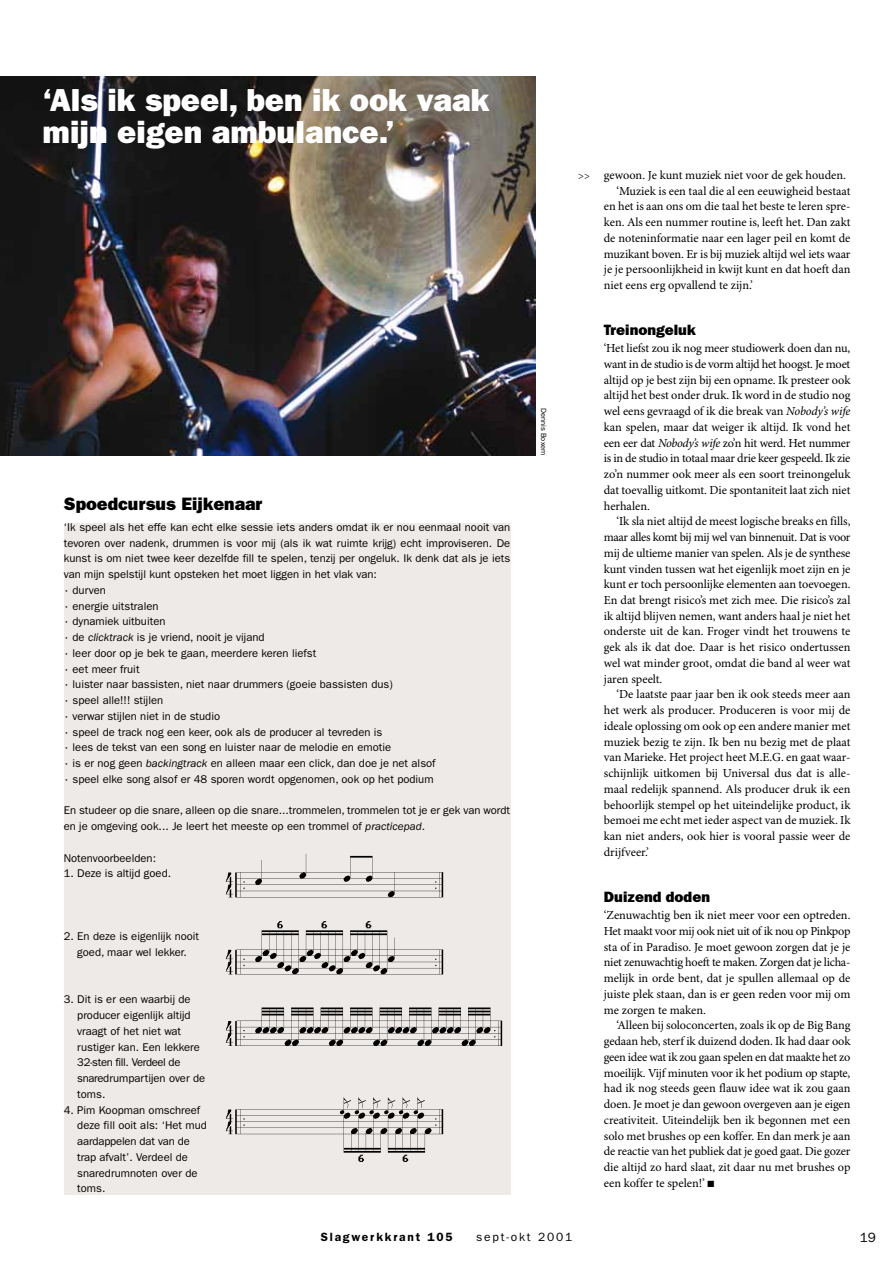
<style>
.page{position:relative;width:893px;height:1263px;background:#fff}
.page>*{position:absolute;margin:0;border:0;box-sizing:border-box;transform-origin:0 0}
.t1{font:31.95px/31.5px "ITC Franklin Gothic Std Hvy";color:#fff}
.t2{font:18px "ITC Franklin Gothic Std Hvy";color:#000}
.t3{font:15px "ITC Franklin Gothic Std Hvy";color:#000}
.t4{font:13.5px "ITC Franklin Gothic Std";color:#000}
.t5{font:12.3px/15.8px "Minion Pro";letter-spacing:-.005em;color:#000;text-align:justify}
.t6{font:600 12px "ITC Franklin Gothic Std";letter-spacing:.15em;color:#000}
.t7{font:12px "ITC Franklin Gothic Std";letter-spacing:.15em;color:#000}
.t8{font:11.25px/15.8px "ITC Franklin Gothic Std";color:#000}
.t9{font:10.5px "Minion Pro";color:#000}
.t10{font:7.5px "ITC Franklin Gothic Std";color:#000}
.s1{font-size:9px}
.s2{font-style:italic}
</style>
<div class="page">
<img style="left:0;top:77px;width:536px;height:378px">
<div style="left:64px;top:523px;width:446px;height:672px;background:#eeeae7"></div>
<img style="left:225px;top:854px;width:219px;height:44px">
<img style="left:225px;top:1007px;width:278px;height:155px">
<img style="left:225px;top:921px;width:219px;height:54px">
<h1 class="t1" style="left:43px;top:85px;width:448px">‘Als ik speel, ben ik ook vaak mijn eigen ambulance.’</h1>
<h2 class="t2" style="left:64px;top:493px;width:200px">Spoedcursus Eijkenaar</h2>
<p class="t8" style="left:64px;top:519px;width:448px;text-align:justify">‘Ik speel als het effe kan echt elke sessie iets anders omdat ik er nou eenmaal nooit van tevoren over nadenk, drummen is voor mij (als ik wat ruimte krijg) echt improviseren. De kunst is om niet twee keer dezelfde fill te spelen, tenzij per ongeluk. Ik denk dat als je iets van mijn spelstijl kunt opsteken het moet liggen in het vlak van:</p>
<p class="t8" style="left:64px;top:582px;width:44px"><span class="s1">•</span> durven</p>
<p class="t8" style="left:64px;top:598px;width:96px"><span class="s1">•</span> energie uitstralen</p>
<p class="t8" style="left:64px;top:614px;width:103px"><span class="s1">•</span> dynamiek uitbuiten</p>
<p class="t8" style="left:64px;top:629px;width:202px"><span class="s1">•</span> de <span class="s2">clicktrack</span> is je vriend, nooit je vijand</p>
<p class="t8" style="left:64px;top:645px;width:254px"><span class="s1">•</span> leer door op je bek te gaan, meerdere keren liefst</p>
<p class="t8" style="left:64px;top:661px;width:77px"><span class="s1">•</span> eet meer fruit</p>
<p class="t8" style="left:64px;top:677px;width:331px"><span class="s1">•</span> luister naar bassisten, niet naar drummers (goeie bassisten dus)</p>
<p class="t8" style="left:64px;top:692px;width:101px"><span class="s1">•</span> speel alle!!! stijlen</p>
<p class="t8" style="left:64px;top:708px;width:158px"><span class="s1">•</span> verwar stijlen niet in de studio</p>
<p class="t8" style="left:64px;top:724px;width:320px"><span class="s1">•</span> speel de track nog een keer, ook als de producer al tevreden is</p>
<p class="t8" style="left:64px;top:740px;width:329px"><span class="s1">•</span> lees de tekst van een song en luister naar de melodie en emotie</p>
<p class="t8" style="left:64px;top:755px;width:373px"><span class="s1">•</span> is er nog geen <span class="s2">backingtrack</span> en alleen maar een click, dan doe je net alsof</p>
<p class="t8" style="left:64px;top:771px;width:371px"><span class="s1">•</span> speel elke song alsof er 48 sporen wordt opgenomen, ook op het podium</p>
<p class="t8" style="left:64px;top:803px;width:448px">En studeer op die snare, alleen op die snare...trommelen, trommelen tot je er gek van wordt en je omgeving ook... Je leert het meeste op een trommel of <span class="s2">practicepad</span>.</p>
<p class="t8" style="left:64px;top:850px;width:94px">Notenvoorbeelden:</p>
<p class="t8" style="left:64px;top:866px;width:109px">1. Deze is altijd goed.</p>
<p class="t8" style="left:64px;top:929px;width:137px;text-align:center">2. En deze is eigenlijk nooit goed, maar wel lekker.</p>
<p class="t8" style="left:77px;top:992px;width:129px;text-indent:-14px">3. Dit is er een waarbij de producer eigenlijk altijd vraagt of het niet wat rustiger kan. Een lekkere<br>32-sten fill. Verdeel de snaredrumpartijen over de toms.</p>
<p class="t8" style="left:77px;top:1102px;width:131px;text-indent:-14px">4. Pim Koopman omschreef deze fill ooit als: ‘Het mud aardappelen dat van de trap afvalt’. Verdeel de snaredrumnoten over de toms.</p>
<p class="t10" style="left:548px;top:408px;width:49px;rotate:90deg">Dennis Boxem</p>
<p class="t9" style="left:578px;top:169px;width:13px">&gt;&gt;</p>
<p class="t5" style="left:604px;top:167px;width:244px">gewoon. Je kunt muziek niet voor de gek houden.</p>
<p class="t5" style="left:617px;top:183px;width:235px">‘Muziek is een taal die al een eeuwigheid bestaat</p>
<p class="t5" style="left:604px;top:199px;width:248px">en het is aan ons om die taal het beste te leren spre-</p>
<p class="t5" style="left:604px;top:215px;width:248px">ken. Als een nummer routine is, leeft het. Dan zakt</p>
<p class="t5" style="left:604px;top:230px;width:248px">de noteninformatie naar een lager peil en komt de</p>
<p class="t5" style="left:604px;top:246px;width:248px">muzikant boven. Er is bij muziek altijd wel iets waar</p>
<p class="t5" style="left:604px;top:262px;width:248px">je je persoonlijkheid in kwijt kunt en dat hoeft dan</p>
<p class="t5" style="left:604px;top:278px;width:151px">niet eens erg opvallend te zijn.’</p>
<p class="t3" style="left:604px;top:321px;width:94px">Treinongeluk</p>
<p class="t5" style="left:604px;top:341px;width:248px">‘Het liefst zou ik nog meer studiowerk doen dan nu, want in de studio is de vorm altijd het hoogst. Je moet altijd op je best zijn bij een opname. Ik presteer ook altijd het best onder druk. Ik word in de studio nog wel eens gevraagd of ik die break van <span class="s2">Nobody’s wife </span>kan spelen, maar dat weiger ik altijd. Ik vond het een eer dat <span class="s2">Nobody’s wife</span> zo’n hit werd. Het nummer is in de studio in totaal maar drie keer gespeeld. Ik zie zo’n nummer ook meer als een soort treinongeluk dat toevallig uitkomt. Die spontaniteit laat zich niet herhalen.</p>
<p class="t5" style="left:604px;top:514px;width:248px;text-indent:13px">‘Ik sla niet altijd de meest logische breaks en fills, maar alles komt bij mij wel van binnenuit. Dat is voor mij de ultieme manier van spelen. Als je de synthese kunt vinden tussen wat het eigenlijk moet zijn en je kunt er toch persoonlijke elementen aan toevoegen.<br>En dat brengt risico’s met zich mee. Die risico’s zal ik altijd blijven nemen, want anders haal je niet het onderste uit de kan. Froger vindt het trouwens te gek als ik dat doe. Daar is het risico ondertussen wel wat minder groot, omdat die band al weer wat jaren speelt.</p>
<p class="t5" style="left:604px;top:687px;width:248px;text-indent:13px">‘De laatste paar jaar ben ik ook steeds meer aan het werk als producer. Produceren is voor mij de ideale oplossing om ook op een andere manier met muziek bezig te zijn. Ik ben nu bezig met de plaat van Marieke. Het project heet M.E.G. en gaat waar&shy;schijnlijk uitkomen bij Universal dus dat is alle&shy;maal redelijk spannend. Als producer druk ik een behoorlijk stempel op het uiteindelijke product, ik bemoei me echt met ieder aspect van de muziek. Ik kan niet anders, ook hier is vooral passie weer de drijfveer.’</p>
<p class="t3" style="left:604px;top:888px;width:108px">Duizend doden</p>
<p class="t5" style="left:604px;top:908px;width:248px">‘Zenuwachtig ben ik niet meer voor een optreden.<br>Het maakt voor mij ook niet uit of ik nou op Pinkpop sta of in Paradiso. Je moet gewoon zorgen dat je je niet zenuwachtig hoeft te maken. Zorgen dat je licha&shy;melijk in orde bent, dat je spullen allemaal op de juiste plek staan, dan is er geen reden voor mij om me zorgen te maken.</p>
<p class="t5" style="left:604px;top:1018px;width:248px;text-indent:13px">‘Alleen bij soloconcerten, zoals ik op de Big Bang gedaan heb, sterf ik duizend doden. Ik had daar ook geen idee wat ik zou gaan spelen en dat maakte het zo moeilijk. Vijf minuten voor ik het podium op stapte, had ik nog steeds geen flauw idee wat ik zou gaan doen. Je moet je dan gewoon overgeven aan je eigen creativiteit. Uiteindelijk ben ik begonnen met een solo met brushes op een koffer. En dan merk je aan de reactie van het publiek dat je goed gaat. Die gozer die altijd zo hard slaat, zit daar nu met brushes op een koffer te spelen!’ ■</p>
<p class="t6" style="left:321px;top:1230px;width:134px">Slagwerkkrant 105</p>
<p class="t7" style="left:476px;top:1230px;width:97px">sept-okt 2001</p>
<p class="t4" style="left:860px;top:1230px;width:18px">19</p>
</div>
